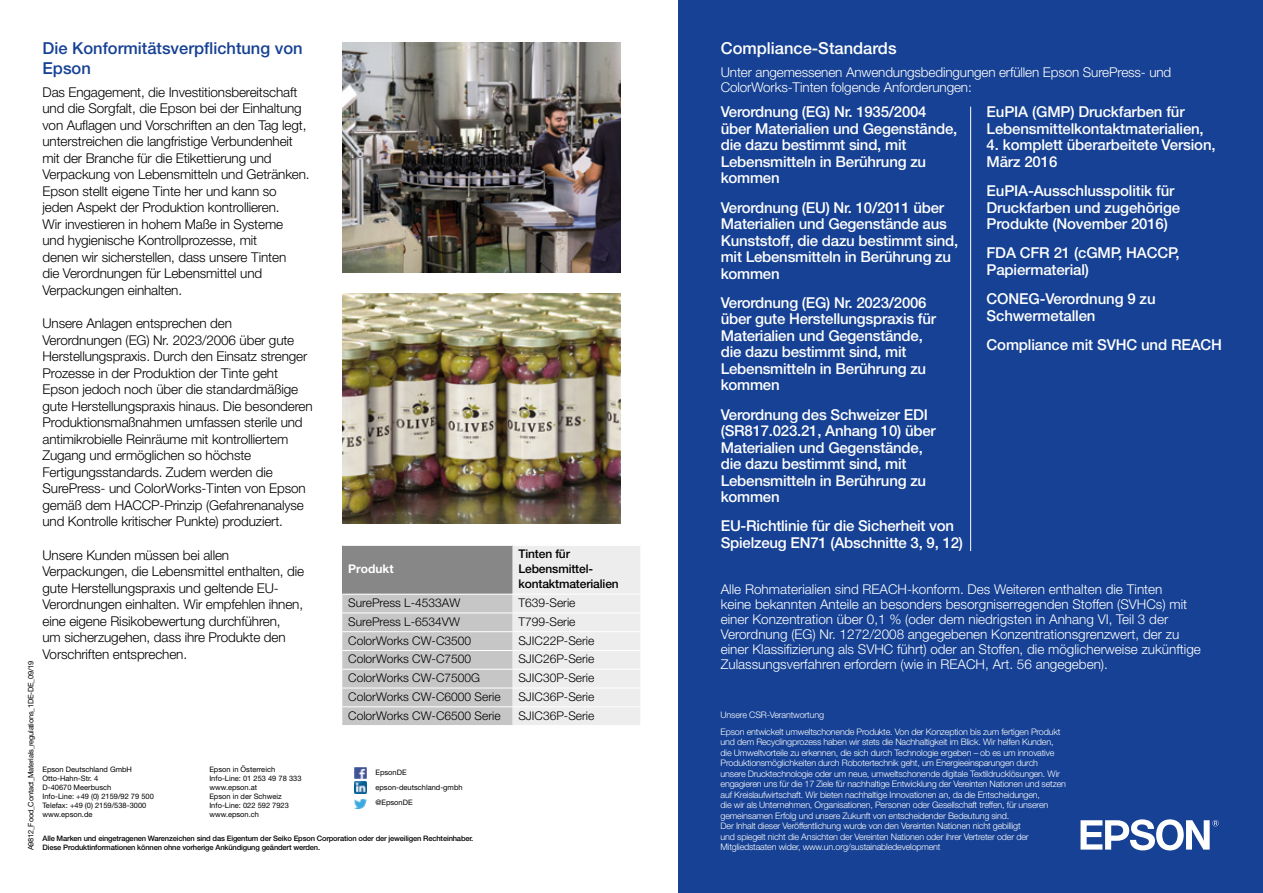
<style>
.page{position:relative;width:1263px;height:893px;background:#fff}
.page>*{position:absolute;margin:0;border:0;box-sizing:border-box;transform-origin:0 0}
.Brochure_Body_Copy{font:500 16.5px/19.5px "Helvetica Neue LT Pro";color:#164194}
.Brochure_Body_Copy-2{font:500 16.5px "Helvetica Neue LT Pro";color:#fff}
.Brochure_Body_Copy-3{font:500 15px/16.5px "Helvetica Neue LT Pro";letter-spacing:-.015em;color:#fff}
.Brochure_Body_Copy-4{font:300 13.5px/16.5px "Helvetica Neue LT Pro";letter-spacing:-.01em;color:#000}
.Brochure_Body_Copy-5{font:300 13.5px/15px "Helvetica Neue LT Pro";color:#fff}
.Table_text_headings{font:300 12px "Helvetica Neue LT Pro";color:#000}
.t1{font:500 12px/15px "Helvetica Neue LT Pro";letter-spacing:-.01em;color:#000}
.Table_text_headings-2{font:700 12px "Helvetica Neue LT Pro";color:#fff}
.t2{font:300 9px/10.5px "Helvetica Neue LT Pro";letter-spacing:-.02em;color:#fff}
.t3{font:7.5px "Helvetica Neue LT Pro";color:#000}
.t4{font:500 7.5px "Helvetica Neue LT Pro";letter-spacing:-.02em;color:#000}
.t5{font:7.5px "Helvetica Neue LT Pro";letter-spacing:-.03em;color:#000}
</style>
<div class="page">
<div style="left:678px;top:0;width:585px;height:893px;background:#164194"></div>
<svg style="left:1080px;top:819px;width:139px;height:31px"></svg>
<img style="left:342px;top:43px;width:279px;height:229px">
<img style="left:342px;top:294px;width:279px;height:230px">
<hr style="left:970px;top:107px;width:1px;height:444px;background:#fff">
<svg style="left:342px;top:546px;width:298px;height:179px;background:#cdcdcd"></svg>
<hr style="left:342px;top:594px;width:170px;height:1px;background:#fff">
<hr style="left:512px;top:594px;width:128px;height:1px;background:#fff">
<hr style="left:342px;top:613px;width:170px;height:1px;background:#fff">
<hr style="left:512px;top:613px;width:128px;height:1px;background:#fff">
<hr style="left:342px;top:631px;width:170px;height:1px;background:#fff">
<hr style="left:512px;top:631px;width:128px;height:1px;background:#fff">
<hr style="left:342px;top:650px;width:170px;height:1px;background:#fff">
<hr style="left:512px;top:650px;width:128px;height:1px;background:#fff">
<hr style="left:342px;top:669px;width:170px;height:1px;background:#fff">
<hr style="left:512px;top:669px;width:128px;height:1px;background:#fff">
<hr style="left:342px;top:688px;width:170px;height:1px;background:#fff">
<hr style="left:512px;top:688px;width:128px;height:1px;background:#fff">
<hr style="left:342px;top:706px;width:170px;height:1px;background:#fff">
<hr style="left:512px;top:706px;width:128px;height:1px;background:#fff">
<svg style="left:354px;top:767px;width:12px;height:42px"></svg>
<p class="Brochure_Body_Copy-2" style="left:721px;top:39px;width:177px">Compliance-Standards</p>
<p class="Brochure_Body_Copy-5" style="left:721px;top:65px;width:452px">Unter angemessenen Anwendungsbedingungen erfüllen Epson SurePress- und<br>ColorWorks-Tinten folgende Anforderungen:</p>
<p class="Brochure_Body_Copy" style="left:43px;top:38px;width:262px">Die Konformitätsverpflichtung von<br>Epson</p>
<p class="Brochure_Body_Copy-4" style="left:43px;top:83px;width:269px">Das Engagement, die Investitionsbereitschaft und die Sorgfalt, die Epson bei der Einhaltung von Auflagen und Vorschriften an den Tag legt, unterstreichen die langfristige Verbundenheit mit der Branche für die Etikettierung und Verpackung von Lebensmitteln und Getränken.<br>Epson stellt eigene Tinte her und kann so jeden Aspekt der Produktion kontrollieren.<br>Wir investieren in hohem Maße in Systeme<br>und hygienische Kontrollprozesse, mit<br>denen wir sicherstellen, dass unsere Tinten<br>die Verordnungen für Lebensmittel und Verpackungen einhalten.</p>
<p class="Brochure_Body_Copy-4" style="left:43px;top:315px;width:272px">Unsere Anlagen entsprechen den Verordnungen (EG) Nr. 2023/2006 über gute Herstellungspraxis. Durch den Einsatz strenger Prozesse in der Produktion der Tinte geht Epson jedoch noch über die standardmäßige gute Herstellungspraxis hinaus. Die besonderen Produktionsmaßnahmen umfassen sterile und antimikrobielle Reinräume mit kontrolliertem Zugang und ermöglichen so höchste Fertigungsstandards. Zudem werden die SurePress- und ColorWorks-Tinten von Epson gemäß dem HACCP-Prinzip (Gefahrenanalyse und Kontrolle kritischer Punkte) produziert.</p>
<p class="Brochure_Body_Copy-4" style="left:43px;top:546px;width:263px">Unsere Kunden müssen bei allen Verpackungen, die Lebensmittel enthalten, die gute Herstellungspraxis und geltende EU-Verordnungen einhalten. Wir empfehlen ihnen, eine eigene Risikobewertung durchführen,<br>um sicherzugehen, dass ihre Produkte den Vorschriften entsprechen.</p>
<p class="Brochure_Body_Copy-3" style="left:721px;top:104px;width:238px">Verordnung (EG) Nr. 1935/2004 über Materialien und Gegenstände, die dazu bestimmt sind, mit<br>Lebensmitteln in Berührung zu kommen</p>
<p class="Brochure_Body_Copy-3" style="left:721px;top:199px;width:239px">Verordnung (EU) Nr. 10/2011 über<br>Materialien und Gegenstände aus<br>Kunststoff, die dazu bestimmt sind, mit Lebensmitteln in Berührung zu kommen</p>
<p class="Brochure_Body_Copy-3" style="left:721px;top:294px;width:217px">Verordnung (EG) Nr. 2023/2006 über gute Herstellungspraxis für<br>Materialien und Gegenstände, die dazu bestimmt sind, mit<br>Lebensmitteln in Berührung zu kommen</p>
<p class="Brochure_Body_Copy-3" style="left:721px;top:406px;width:216px">Verordnung des Schweizer EDI (SR817.023.21, Anhang 10) über<br>Materialien und Gegenstände, die dazu bestimmt sind, mit<br>Lebensmitteln in Berührung zu kommen</p>
<p class="Brochure_Body_Copy-3" style="left:721px;top:518px;width:244px">EU-Richtlinie für die Sicherheit von<br>Spielzeug EN71 (Abschnitte 3, 9, 12)</p>
<p class="Brochure_Body_Copy-3" style="left:986px;top:104px;width:219px">EuPIA (GMP) Druckfarben für<br>Lebensmittelkontaktmaterialien,</p>
<p class="Brochure_Body_Copy-3" style="left:986px;top:137px;width:231px">4. komplett überarbeitete Version,<br>März 2016</p>
<p class="Brochure_Body_Copy-3" style="left:986px;top:182px;width:195px">EuPIA-Ausschlusspolitik für<br>Druckfarben und zugehörige<br>Produkte (November 2016)</p>
<p class="Brochure_Body_Copy-3" style="left:986px;top:245px;width:194px">FDA CFR 21 (cGMP, HACCP,<br>Papiermaterial)</p>
<p class="Brochure_Body_Copy-3" style="left:986px;top:290px;width:171px">CONEG-Verordnung 9 zu<br>Schwermetallen</p>
<p class="Brochure_Body_Copy-3" style="left:986px;top:336px;width:237px">Compliance mit SVHC und REACH</p>
<p class="t1" style="left:518px;top:546px;width:102px">Tinten für<br>Lebensmittel&shy;kontaktmaterialien</p>
<p class="Table_text_headings-2" style="left:348px;top:561px;width:47px">Produkt</p>
<p class="Brochure_Body_Copy-5" style="left:721px;top:582px;width:482px">Alle Rohmaterialien sind REACH-konform. Des Weiteren enthalten die Tinten<br>keine bekannten Anteile an besonders besorgniserregenden Stoffen (SVHCs) mit einer Konzentration über 0,1 % (oder dem niedrigsten in Anhang VI, Teil 3 der Verordnung (EG) Nr. 1272/2008 angegebenen Konzentrationsgrenzwert, der zu einer Klassifizierung als SVHC führt) oder an Stoffen, die möglicherweise zukünftige Zulassungsverfahren erfordern (wie in REACH, Art. 56 angegeben).</p>
<p class="Table_text_headings" style="left:348px;top:595px;width:113px">SurePress L-4533AW</p>
<p class="Table_text_headings" style="left:518px;top:595px;width:59px">T639-Serie</p>
<p class="Table_text_headings" style="left:348px;top:614px;width:113px">SurePress L-6534VW</p>
<p class="Table_text_headings" style="left:518px;top:614px;width:59px">T799-Serie</p>
<p class="Table_text_headings" style="left:348px;top:633px;width:124px">ColorWorks CW-C3500</p>
<p class="Table_text_headings" style="left:518px;top:633px;width:78px">SJIC22P-Serie</p>
<p class="Table_text_headings" style="left:348px;top:652px;width:124px">ColorWorks CW-C7500</p>
<p class="Table_text_headings" style="left:518px;top:652px;width:78px">SJIC26P-Serie</p>
<p class="Table_text_headings" style="left:348px;top:670px;width:133px">ColorWorks CW-C7500G</p>
<p class="Table_text_headings" style="left:518px;top:670px;width:78px">SJIC30P-Serie</p>
<p class="Table_text_headings" style="left:348px;top:689px;width:154px">ColorWorks CW-C6000 Serie</p>
<p class="Table_text_headings" style="left:518px;top:689px;width:78px">SJIC36P-Serie</p>
<p class="Table_text_headings" style="left:348px;top:708px;width:154px">ColorWorks CW-C6500 Serie</p>
<p class="Table_text_headings" style="left:518px;top:708px;width:78px">SJIC36P-Serie</p>
<p class="t2" style="left:721px;top:709px;width:105px">Unsere CSR-Verantwortung</p>
<p class="t2" style="left:721px;top:726px;width:347px">Epson entwickelt umweltschonende Produkte. Von der Konzeption bis zum fertigen Produkt und dem Recyclingprozess haben wir stets die Nachhaltigkeit im Blick. Wir helfen Kunden, die Umweltvorteile zu erkennen, die sich durch Technologie ergeben – ob es um innovative Produktionsmöglichkeiten durch Robotertechnik geht, um Energieeinsparungen durch<br>unsere Drucktechnologie oder um neue, umweltschonende digitale Textildrucklösungen. Wir engagieren uns für die 17 Ziele für nachhaltige Entwicklung der Vereinten Nationen und setzen auf Kreislaufwirtschaft. Wir bieten nachhaltige Innovationen an, da die Entscheidungen,<br>die wir als Unternehmen, Organisationen, Personen oder Gesellschaft treffen, für unseren gemeinsamen Erfolg und unsere Zukunft von entscheidender Bedeutung sind.<br>Der Inhalt dieser Veröffentlichung wurde von den Vereinten Nationen nicht gebilligt<br>und spiegelt nicht die Ansichten der Vereinten Nationen oder ihrer Vertreter oder der Mitgliedstaaten wider, www.un.org/sustainabledevelopment</p>
<p class="t5" style="left:26px;top:850px;width:191px;rotate:-90deg">A9812_Food_Contact_Materials_regulations_1DE-DE_09/19</p>
<p class="t3" style="left:209px;top:765px;width:67px">Epson in Österreich</p>
<p class="t3" style="left:209px;top:774px;width:94px">Info-Line: 01 253 49 78 333</p>
<p class="t3" style="left:209px;top:783px;width:49px">www.epson.at</p>
<p class="t3" style="left:209px;top:792px;width:74px">Epson in der Schweiz</p>
<p class="t3" style="left:209px;top:801px;width:81px">Info-Line: 022 592 7923</p>
<p class="t3" style="left:209px;top:810px;width:51px">www.epson.ch</p>
<p class="t4" style="left:43px;top:834px;width:432px">Alle Marken und eingetragenen Warenzeichen sind das Eigentum der Seiko Epson Corporation oder der jeweiligen Rechteinhaber.</p>
<p class="t4" style="left:43px;top:843px;width:279px">Diese Produktinformationen können ohne vorherige Ankündigung geändert werden.</p>
<p class="t3" style="left:43px;top:765px;width:91px">Epson Deutschland GmbH</p>
<p class="t3" style="left:43px;top:774px;width:57px">Otto-Hahn-Str. 4</p>
<p class="t3" style="left:43px;top:783px;width:70px">D-40670 Meerbusch</p>
<p class="t3" style="left:43px;top:792px;width:113px">Info-Line: +49 (0) 2159/92 79 500</p>
<p class="t3" style="left:43px;top:801px;width:105px">Telefax: +49 (0) 2159/538-3000</p>
<p class="t3" style="left:43px;top:810px;width:51px">www.epson.de</p>
<p class="t3" style="left:375px;top:768px;width:33px">EpsonDE</p>
<p class="t3" style="left:375px;top:783px;width:89px">epson-deutschland-gmbh</p>
<p class="t3" style="left:375px;top:798px;width:39px">@EpsonDE</p>
</div>
